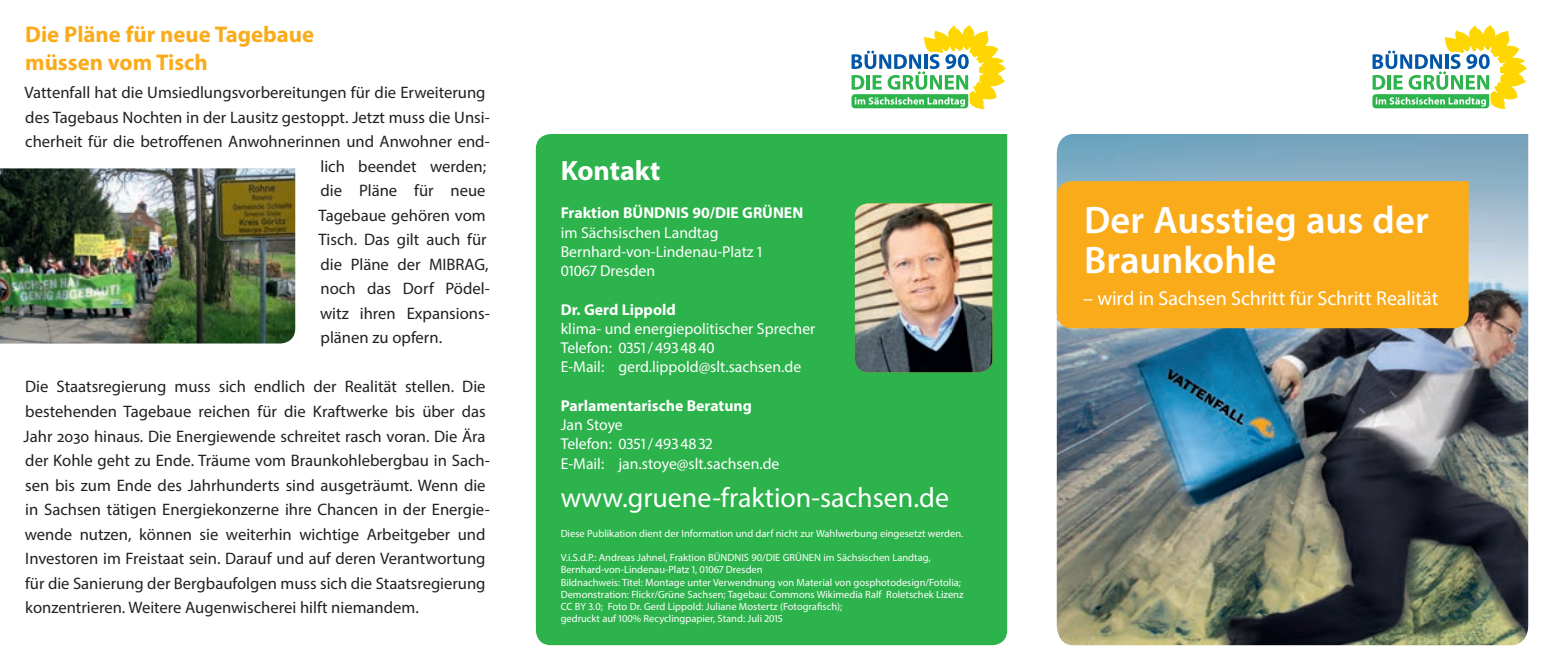
<style>
.page{position:relative;width:1553px;height:670px;background:#fff}
.page>*{position:absolute;margin:0;border:0;box-sizing:border-box;transform-origin:0 0}
.Headline{font:600 38.5px/40.2px "Myriad Pro";color:#fff}
.LTF_FB_Kontakt{font:28px "Myriad Pro";color:#fff}
.LTF_FB_Webadresse{font:700 28px "Myriad Pro";color:#fff}
.LTF_FB_Überschrift{font:700 22.75px/28px "Myriad Pro";color:#faab1a}
.LTF_FB_Titel{font:20.12px "Myriad Pro";letter-spacing:-.005em;color:#fff}
.LTF_FB_Text{font:16.62px/24.5px "Myriad Pro";color:#231f20}
.LTF_FB_Kontakt-2{font:15.75px "Myriad Pro";color:#fff}
.LTF_FB_Kontakt-3{font:700 15.75px "Myriad Pro";color:#fff}
.LTF_FB_ViSdP{font:10.5px/12.2px "Myriad Pro";color:#fff}
</style>
<div class="page">
<div style="left:536px;top:134px;width:471px;height:511px;background:#2cb34b"></div>
<img style="left:0;top:168px;width:295px;height:175px">
<svg style="left:1372px;top:25px;width:155px;height:84px"></svg>
<svg style="left:851px;top:25px;width:155px;height:84px"></svg>
<img style="left:1057px;top:134px;width:471px;height:511px">
<div style="left:1057px;top:181px;width:411px;height:147px;background:#faab1a"></div>
<img style="left:855px;top:203px;width:137px;height:169px">
<h3 class="LTF_FB_Überschrift" style="left:25px;top:19px;width:290px">Die Pläne für neue Tagebaue müssen vom Tisch</h3>
<p class="LTF_FB_Text" style="left:24px;top:80px;width:463px">Vattenfall hat die Umsiedlungsvorbereitungen für die Erweiterung</p>
<p class="LTF_FB_Text" style="left:25px;top:105px;width:466px">des Tagebaus Nochten in der Lausitz gestoppt. Jetzt muss die Unsi-</p>
<p class="LTF_FB_Text" style="left:25px;top:129px;width:466px">cherheit für die betroffenen Anwohnerinnen und Anwohner end-</p>
<p class="LTF_FB_Text" style="left:320px;top:154px;width:167px">lich beendet werden;</p>
<p class="LTF_FB_Text" style="left:320px;top:178px;width:167px">die Pläne für neue</p>
<p class="LTF_FB_Text" style="left:318px;top:203px;width:169px">Tagebaue gehören vom</p>
<p class="LTF_FB_Text" style="left:318px;top:227px;width:170px">Tisch. Das gilt auch für</p>
<p class="LTF_FB_Text" style="left:320px;top:252px;width:170px">die Pläne der MIBRAG,</p>
<p class="LTF_FB_Text" style="left:320px;top:276px;width:171px">noch das Dorf Pödel-</p>
<p class="LTF_FB_Text" style="left:320px;top:301px;width:171px">witz ihren Expansions-</p>
<p class="LTF_FB_Text" style="left:320px;top:325px;width:123px">plänen zu opfern.</p>
<p class="LTF_FB_Text" style="left:24px;top:374px;width:468px">Die Staatsregierung muss sich endlich der Realität stellen. Die bestehenden Tagebaue reichen für die Kraftwerke bis über das Jahr 2030 hinaus. Die Energiewende schreitet rasch voran. Die Ära der Kohle geht zu Ende. Träume vom Braunkohlebergbau in Sach&shy;sen bis zum Ende des Jahrhunderts sind ausgeträumt. Wenn die in Sachsen tätigen Energiekonzerne ihre Chancen in der Energie&shy;wende nutzen, können sie weiterhin wichtige Arbeitgeber und Investoren im Freistaat sein. Darauf und auf deren Verantwortung für die Sanierung der Bergbaufolgen muss sich die Staatsregierung konzentrieren. Weitere Augenwischerei hilft niemandem.</p>
<p class="LTF_FB_Webadresse" style="left:561px;top:152px;width:101px">Kontakt</p>
<p class="LTF_FB_Kontakt-3" style="left:561px;top:203px;width:244px">Fraktion BÜNDNIS 90/DIE GRÜNEN</p>
<p class="LTF_FB_Kontakt-2" style="left:561px;top:222px;width:159px">im Sächsischen Landtag</p>
<p class="LTF_FB_Kontakt-2" style="left:561px;top:242px;width:203px">Bernhard-von-Lindenau-Platz 1</p>
<p class="LTF_FB_Kontakt-2" style="left:561px;top:261px;width:96px">01067 Dresden</p>
<p class="LTF_FB_Kontakt-3" style="left:561px;top:299px;width:117px">Dr. Gerd Lippold</p>
<p class="LTF_FB_Kontakt-2" style="left:561px;top:319px;width:256px">klima- und energiepolitischer Sprecher</p>
<p class="LTF_FB_Kontakt-2" style="left:561px;top:338px;width:155px">Telefon: 0351/4934840</p>
<p class="LTF_FB_Kontakt-2" style="left:561px;top:357px;width:242px">E-Mail: gerd.lippold@slt.sachsen.de</p>
<p class="LTF_FB_Kontakt-3" style="left:561px;top:395px;width:193px">Parlamentarische Beratung</p>
<p class="LTF_FB_Kontakt-2" style="left:561px;top:415px;width:64px">Jan Stoye</p>
<p class="LTF_FB_Kontakt-2" style="left:561px;top:434px;width:151px">Telefon: 0351/4934832</p>
<p class="LTF_FB_Kontakt-2" style="left:561px;top:453px;width:220px">E-Mail: jan.stoye@slt.sachsen.de</p>
<p class="LTF_FB_Kontakt" style="left:561px;top:480px;width:390px">www.gruene-fraktion-sachsen.de</p>
<p class="LTF_FB_ViSdP" style="left:561px;top:527px;width:404px">Diese Publikation dient der Information und darf nicht zur Wahlwerbung eingesetzt werden.</p>
<p class="LTF_FB_ViSdP" style="left:561px;top:551px;width:371px">V.i.S.d.P.: Andreas Jahnel, Fraktion BÜNDNIS 90/DIE GRÜNEN im Sächsischen Landtag,</p>
<p class="LTF_FB_ViSdP" style="left:561px;top:563px;width:203px">Bernhard-von-Lindenau-Platz 1, 01067 Dresden</p>
<p class="LTF_FB_ViSdP" style="left:561px;top:576px;width:404px">Bildnachweis: Titel: Montage unter Verwendnung von Material von gosphotodesign/Fotolia;<br>Demonstration: Flickr/Grüne Sachsen; Tagebau: Commons Wikimedia Ralf Roletschek Lizenz<br>CC BY 3.0; Foto Dr. Gerd Lippold: Juliane Mostertz (Fotografisch);</p>
<p class="LTF_FB_ViSdP" style="left:561px;top:612px;width:224px">gedruckt auf 100% Recyclingpapier, Stand: Juli 2015</p>
<p class="Headline" style="left:1084px;top:199px;width:346px">Der Ausstieg aus der<br>Braunkohle</p>
<h1 class="LTF_FB_Titel" style="left:1083px;top:286px;width:357px">– wird in Sachsen Schritt für Schritt Realität</h1>
</div>
